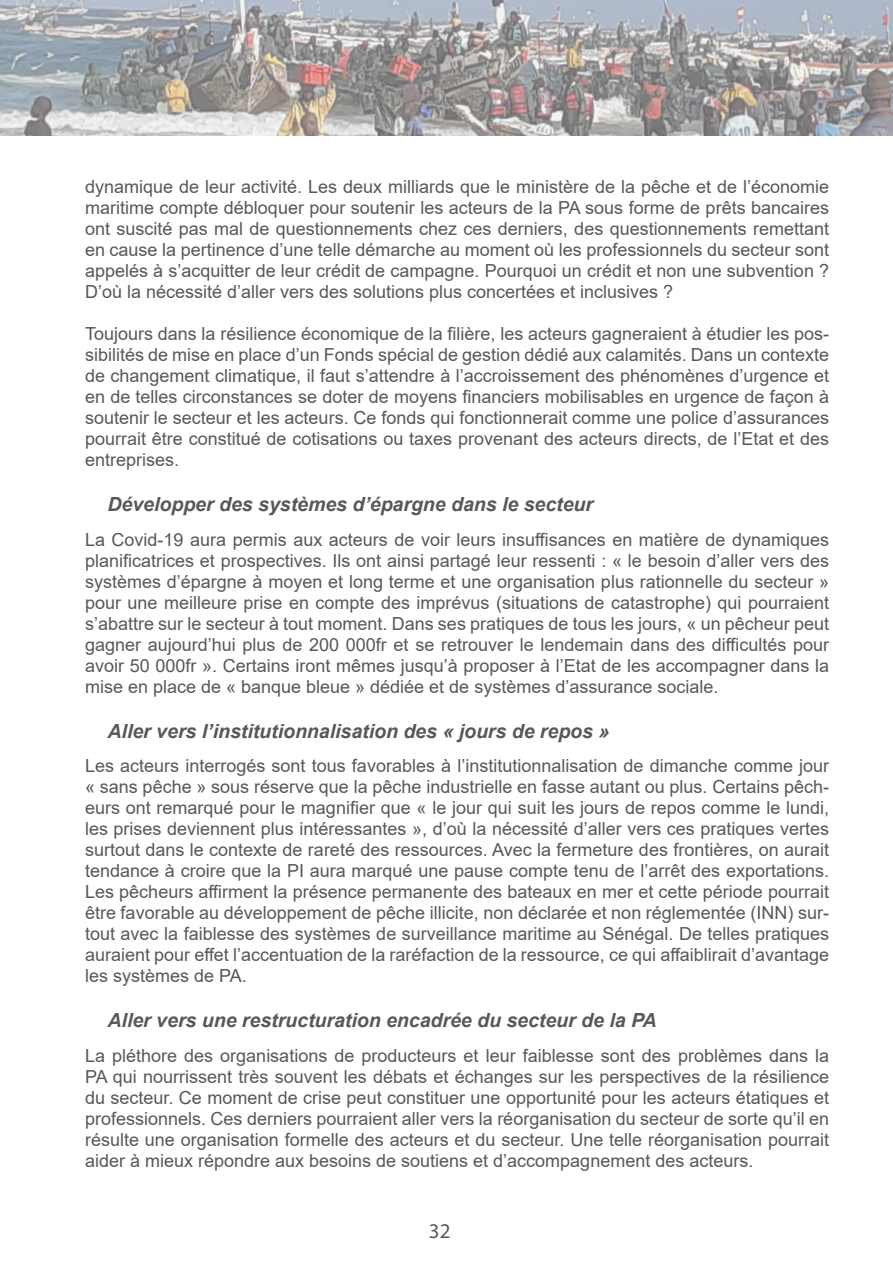
<style>
.page{position:relative;width:893px;height:1263px;background:#fff}
.page>*{position:absolute;margin:0;border:0;box-sizing:border-box;transform-origin:0 0}
.t1{font:21px "Myriad Pro";color:#57585a}
.Niveau4{font:italic 700 19.5px "Arial";color:#57585a}
.main_body{font:18px/21px "Arial";color:#57585a;text-align:justify}
</style>
<div class="page">
<img style="left:0;top:0;width:893px;height:135px">
<p class="main_body" style="left:85px;top:176px;width:746px">dynamique de leur activité. Les deux milliards que le ministère de la pêche et de l’économie maritime compte débloquer pour soutenir les acteurs de la PA sous forme de prêts bancaires ont suscité pas mal de questionnements chez ces derniers, des questionnements remettant en cause la pertinence d’une telle démarche au moment où les professionnels du secteur sont appelés à s’acquitter de leur crédit de campagne. Pourquoi un crédit et non une subvention ?<br>D’où la nécessité d’aller vers des solutions plus concertées et inclusives ?</p>
<p class="main_body" style="left:85px;top:323px;width:746px">Toujours dans la résilience économique de la filière, les acteurs gagneraient à étudier les pos&shy;sibilités de mise en place d’un Fonds spécial de gestion dédié aux calamités. Dans un contexte de changement climatique, il faut s’attendre à l’accroissement des phénomènes d’urgence et en de telles circonstances se doter de moyens financiers mobilisables en urgence de façon à soutenir le secteur et les acteurs. Ce fonds qui fonctionnerait comme une police d’assurances pourrait être constitué de cotisations ou taxes provenant des acteurs directs, de l’Etat et des entreprises.</p>
<p class="Niveau4" style="left:108px;top:491px;width:487px">Développer des systèmes d’épargne dans le secteur</p>
<p class="main_body" style="left:85px;top:529px;width:746px">La Covid-19 aura permis aux acteurs de voir leurs insuffisances en matière de dynamiques planificatrices et prospectives. Ils ont ainsi partagé leur ressenti : « le besoin d’aller vers des systèmes d’épargne à moyen et long terme et une organisation plus rationnelle du secteur » pour une meilleure prise en compte des imprévus (situations de catastrophe) qui pourraient s’abattre sur le secteur à tout moment. Dans ses pratiques de tous les jours, « un pêcheur peut gagner aujourd’hui plus de 200 000fr et se retrouver le lendemain dans des difficultés pour avoir 50 000fr ». Certains iront mêmes jusqu’à proposer à l’Etat de les accompagner dans la mise en place de « banque bleue » dédiée et de systèmes d’assurance sociale.</p>
<p class="Niveau4" style="left:108px;top:718px;width:504px">Aller vers l’institutionnalisation des « jours de repos »</p>
<p class="main_body" style="left:85px;top:755px;width:746px">Les acteurs interrogés sont tous favorables à l’institutionnalisation de dimanche comme jour « sans pêche » sous réserve que la pêche industrielle en fasse autant ou plus. Certains pêch&shy;eurs ont remarqué pour le magnifier que « le jour qui suit les jours de repos comme le lundi, les prises deviennent plus intéressantes », d’où la nécessité d’aller vers ces pratiques vertes surtout dans le contexte de rareté des ressources. Avec la fermeture des frontières, on aurait tendance à croire que la PI aura marqué une pause compte tenu de l’arrêt des exportations.<br>Les pêcheurs affirment la présence permanente des bateaux en mer et cette période pourrait être favorable au développement de pêche illicite, non déclarée et non réglementée (INN) sur&shy;tout avec la faiblesse des systèmes de surveillance maritime au Sénégal. De telles pratiques auraient pour effet l’accentuation de la raréfaction de la ressource, ce qui affaiblirait d’avantage les systèmes de PA.</p>
<p class="Niveau4" style="left:108px;top:1007px;width:551px">Aller vers une restructuration encadrée du secteur de la PA</p>
<p class="main_body" style="left:85px;top:1045px;width:746px">La pléthore des organisations de producteurs et leur faiblesse sont des problèmes dans la PA qui nourrissent très souvent les débats et échanges sur les perspectives de la résilience du secteur. Ce moment de crise peut constituer une opportunité pour les acteurs étatiques et professionnels. Ces derniers pourraient aller vers la réorganisation du secteur de sorte qu’il en résulte une organisation formelle des acteurs et du secteur. Une telle réorganisation pourrait aider à mieux répondre aux besoins de soutiens et d’accompagnement des acteurs.</p>
<p class="t1" style="left:429px;top:1218px;width:23px">32</p>
</div>
